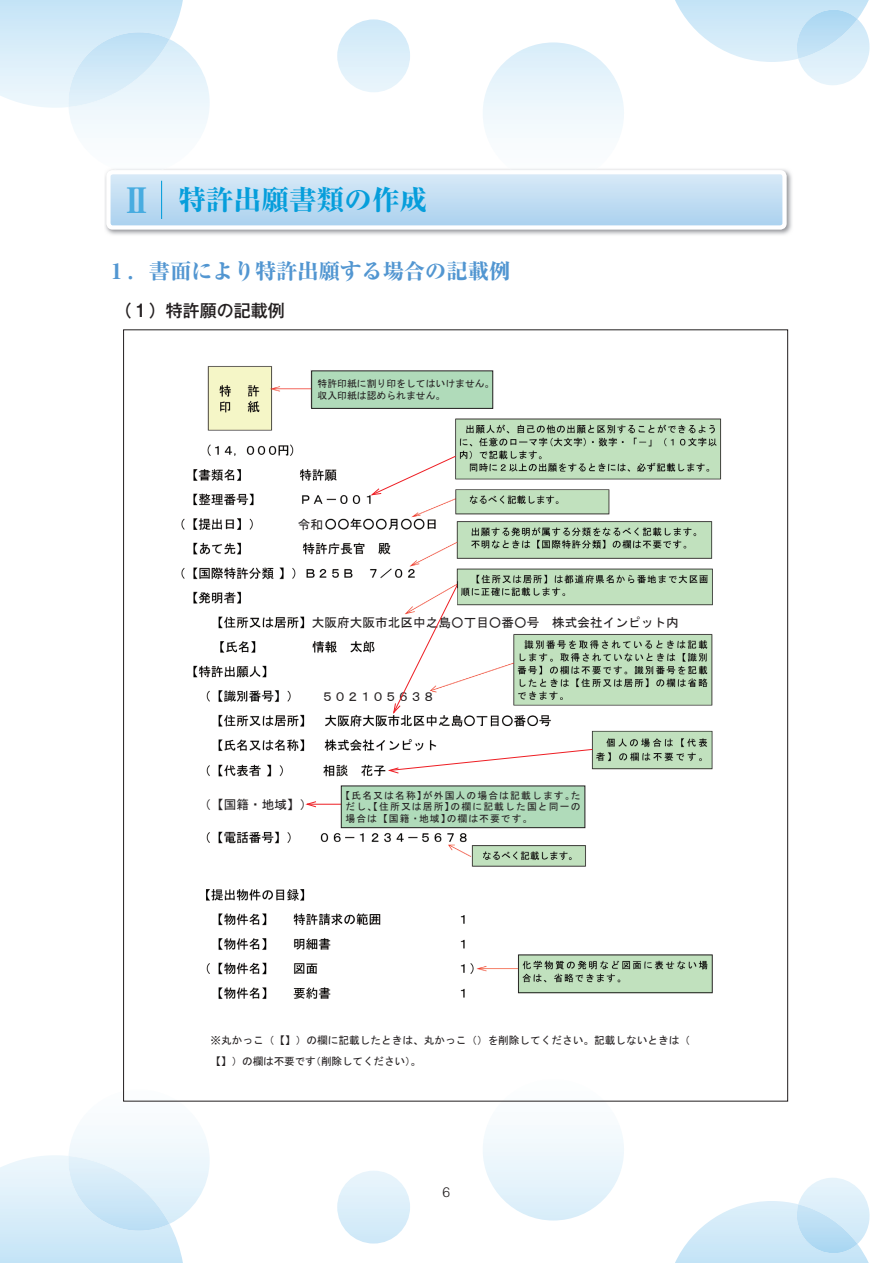
<style>
.page{position:relative;width:893px;height:1263px;background:#fff}
.page>*{position:absolute;margin:0;border:0;box-sizing:border-box;transform-origin:0 0}
.t1{font:800 27.6px "Ryumin Pr 6";color:#069edb}
.t2{font:800 21.3px "Ryumin Pr 6";color:#5296d1}
.t3{font:500 16.95px "Gothic MB101 Pr 6";color:#231f20}
.t4{font:300 13.8px "Helvetica";color:#231f20}
.t5{font:12.6px "MS Gothic";color:#231f20}
.t6{font:10.65px/20.9px "MS Gothic";color:#231f20}
.t7{font:9.75px/11.9px "MS Gothic";letter-spacing:.105em;color:#231f20;text-align:justify}
.t8{font:9.75px/11.9px "MS Gothic";color:#231f20}
.s1{font-size:35.1px;color:#48ace0}
</style>
<div class="page">
<img style="left:799px;top:42px;width:71px;height:43px">
<img style="left:483px;top:42px;width:141px;height:91px">
<img style="left:68px;top:32px;width:101px;height:75px">
<img style="left:337px;top:19px;width:73px;height:73px;border-radius:36px">
<img style="left:675px;top:0;width:194px;height:62px">
<img style="left:796px;top:10px;width:61px;height:49px">
<img style="left:210px;top:1101px;width:262px;height:143px">
<img style="left:485px;top:1168px;width:137px;height:53px">
<img style="left:736px;top:1025px;width:53px;height:77px">
<img style="left:799px;top:1178px;width:71px;height:43px">
<img style="left:483px;top:1079px;width:141px;height:141px;border-radius:71px">
<img style="left:68px;top:1156px;width:101px;height:75px">
<img style="left:337px;top:1171px;width:73px;height:72px;border-radius:36px">
<img style="left:675px;top:1201px;width:194px;height:62px">
<img style="left:796px;top:1204px;width:61px;height:49px">
<img style="left:105px;top:169px;width:687px;height:66px">
<img style="left:509px;top:169px;width:89px;height:1px">
<img style="left:111px;top:169px;width:56px;height:1px">
<svg style="left:111px;top:175px;width:671px;height:50px;background:#c1ddf2"></svg>
<div style="left:106px;top:170px;width:681px;height:60px;border:4px solid #fff;border-radius:4px"></div>
<hr style="left:161px;top:181px;width:1px;height:38px;background:#069edb">
<img style="left:181px;top:366px;width:541px;height:633px">
<div style="left:312px;top:363px;width:193px;height:50px;background:#fff"></div>
<div style="left:299px;top:517px;width:26px;height:18px;background:#fff"></div>
<div style="left:320px;top:691px;width:112px;height:11px;background:#fff"></div>
<div style="left:311px;top:615px;width:370px;height:15px;background:#fff"></div>
<div style="left:388px;top:760px;width:121px;height:21px;background:#fff"></div>
<div style="left:202px;top:785px;width:386px;height:40px;background:#fff"></div>
<div style="left:395px;top:702px;width:9px;height:13px;background:#fff"></div>
<hr style="left:307px;top:804px;width:51px;height:1px;background:#ee1d23">
<svg style="left:305px;top:801px;width:12px;height:6px"></svg>
<div style="left:312px;top:371px;width:181px;height:37px;background:#b0dbba"></div>
<div style="left:311px;top:370px;width:182px;height:39px;border:1px solid #231f20"></div>
<div style="left:341px;top:786px;width:244px;height:42px;background:#b0dbba"></div>
<div style="left:341px;top:785px;width:244px;height:43px;border:1px solid #231f20"></div>
<svg style="left:387px;top:749px;width:206px;height:25px"></svg>
<svg style="left:393px;top:581px;width:65px;height:133px"></svg>
<svg style="left:370px;top:455px;width:86px;height:41px"></svg>
<h1 class="t1" style="left:119px;top:178px;width:310px"><span class="s1">Ⅱ</span> 特許出願書類の作成</h1>
<h2 class="t2" style="left:106px;top:255px;width:405px">１．書面により特許出願する場合の記載例</h2>
<h3 class="t3" style="left:115px;top:297px;width:172px">（１）特許願の記載例</h3>
<p class="t8" style="left:318px;top:377px;width:178px">特許印紙に割り印をしてはいけません。収入印紙は認められません。</p>
<p class="t5" style="left:298px;top:518px;width:27px">令和</p>
<p class="t5" style="left:312px;top:616px;width:368px">大阪府大阪市北区中之島○丁目○番○号　株式会社インピット内</p>
<p class="t5" style="left:321px;top:690px;width:115px">５０２１０５６３８</p>
<p class="t5" style="left:199px;top:798px;width:115px">（【国籍・地域】）</p>
<p class="t7" style="left:345px;top:789px;width:237px;text-indent:-5px">【氏名又は名称】が外国人の場合は記載します。ただし、【住所又は居所】の欄に記載した国と同一の場合は【国籍・地域】の欄は不要です。</p>
<p class="t6" style="left:211px;top:1030px;width:481px">※丸かっこ（【】）の欄に記載したときは、丸かっこ（）を削除してください。記載しないときは（【】）の欄は不要です（削除してください）。</p>
<p class="t4" style="left:443px;top:1184px;width:9px">6</p>
</div>
